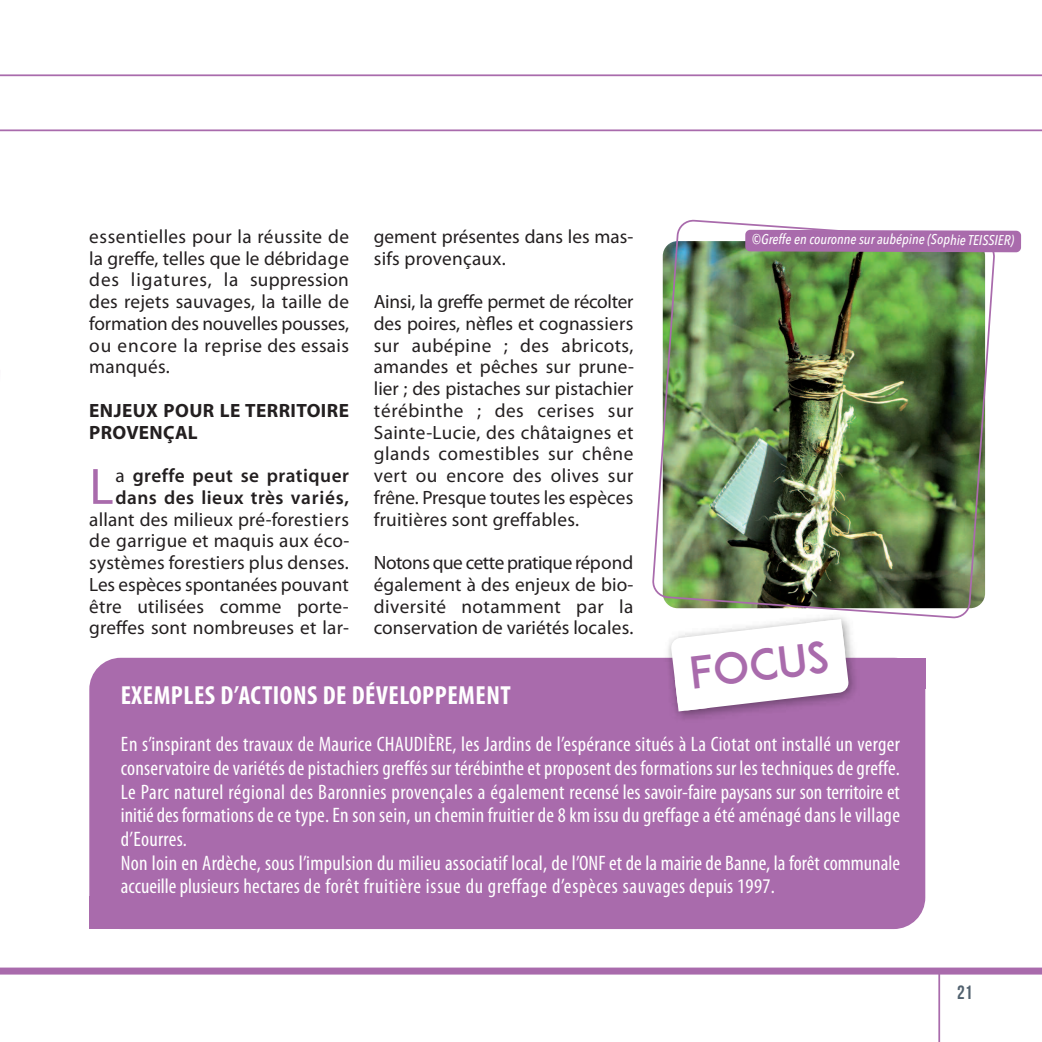
<style>
.page{position:relative;width:1042px;height:1042px;background:#fff}
.page>*{position:absolute;margin:0;border:0;box-sizing:border-box;transform-origin:0 0}
.t1{font:51.45px "Myriad Pro";color:#a96bac}
.t2{font:43.4px "ADAM.CGPRO";color:#a96bac}
.t3{font:700 condensed 26.25px "Myriad Pro";letter-spacing:.02em;color:#fff}
.t4{font:condensed 21px/23.8px "Myriad Pro";letter-spacing:.015em;color:#fff}
.t5{font:19.25px/21.7px "Myriad Pro";letter-spacing:.01em;color:#231f20;text-align:justify}
.t6{font:600 19.25px/21.7px "Myriad Pro";letter-spacing:.025em;color:#231f20}
.t7{font:700 19.25px/21.7px "Myriad Pro";letter-spacing:.02em;color:#231f20}
.t8{font:19.25px "Bebas Neue";color:#52626f}
.t9{font:italic 500 14px "Avenir Next Condensed";color:#fff}
.s1{font-weight:400}
</style>
<div class="page">
<hr style="left:0;top:74px;width:1042px;height:2px;background:#a96bac">
<hr style="left:0;top:129px;width:1042px;height:2px;background:#a96bac">
<div style="left:0;top:967px;width:1042px;height:7px;background:#a96bac"></div>
<hr style="left:938px;top:971px;width:2px;height:71px;background:#a96bac">
<img style="left:652px;top:219px;width:343px;height:400px">
<div style="left:89px;top:896px;width:97px;height:33px;background:#a96bac"></div>
<div style="left:89px;top:658px;width:836px;height:271px;background:#a96bac;border-radius:32px"></div>
<div style="left:808px;top:658px;width:117px;height:30px;background:#a96bac"></div>
<img style="left:658px;top:606px;width:207px;height:113px">
<svg style="left:670px;top:619px;width:179px;height:92px"></svg>
<div style="left:745px;top:230px;width:276px;height:22px;background:#a96bac"></div>
<p class="t5" style="left:374px;top:227px;width:261px">gement présentes dans les mas&shy;sifs provençaux.</p>
<p class="t5" style="left:374px;top:292px;width:262px">Ainsi, la greffe permet de récolter des poires, nèfles et cognassiers sur aubépine ; des abricots, amandes et pêches sur prune&shy;lier ; des pistaches sur pistachier térébinthe ; des cerises sur Sainte-Lucie, des châtaignes et glands comestibles sur chêne vert ou encore des olives sur frêne. Presque toutes les espèces fruitières sont greffables.</p>
<p class="t5" style="left:374px;top:553px;width:261px">Notons que cette pratique répond également à des enjeux de bio&shy;diversité notamment par la conservation de variétés locales.</p>
<p class="t5" style="left:89px;top:227px;width:261px">essentielles pour la réussite de la greffe, telles que le débridage des ligatures, la suppression des rejets sauvages, la taille de formation des nouvelles pousses, ou encore la reprise des essais manqués.</p>
<p class="t7" style="left:89px;top:401px;width:261px">ENJEUX POUR LE TERRITOIRE<br>PROVENÇAL</p>
<h1 class="t1" style="left:89px;top:467px;width:26px">L</h1>
<p class="t6" style="left:116px;top:466px;width:235px"><span class="s1">a</span> greffe peut se pratiquer dans des lieux très variés,</p>
<p class="t5" style="left:89px;top:510px;width:262px">allant des milieux pré-forestiers de garrigue et maquis aux éco&shy;systèmes forestiers plus denses.<br>Les espèces spontanées pouvant être utilisées comme porte&shy;greffes sont nombreuses et lar-</p>
<p class="t9" style="left:752px;top:231px;width:263px">©Greffe en couronne sur aubépine (Sophie TEISSIER)</p>
<h2 class="t2" style="left:687px;top:649px;width:142px;rotate:-7deg">FOCUS</h2>
<h3 class="t3" style="left:121px;top:686px;width:391px">EXEMPLES D’ACTIONS DE DÉVELOPPEMENT</h3>
<p class="t4" style="left:121px;top:734px;width:780px">En s’inspirant des travaux de Maurice CHAUDIÈRE, les Jardins de l’espérance situés à La Ciotat ont installé un verger conservatoiredevariétésdepistachiersgreffés sur térébintheetproposentdes formations sur les techniquesdegreffe.<br>Le Parc naturel régional des Baronnies provençales a également recensé les savoir-faire paysans sur son territoire et initiédesformationsdecetype.En son sein,un chemin fruitierde8km issudugreffageaétéaménagédans levillage d’Eourres.<br>Non loin en Ardèche, sous l’impulsion du milieu associatif local, de l’ONF et de la mairie de Banne, la forêt communale accueilleplusieurs hectaresde forêt fruitière issue du greffage d’espèces sauvages depuis 1997.</p>
<p class="t8" style="left:957px;top:981px;width:17px">21</p>
</div>
